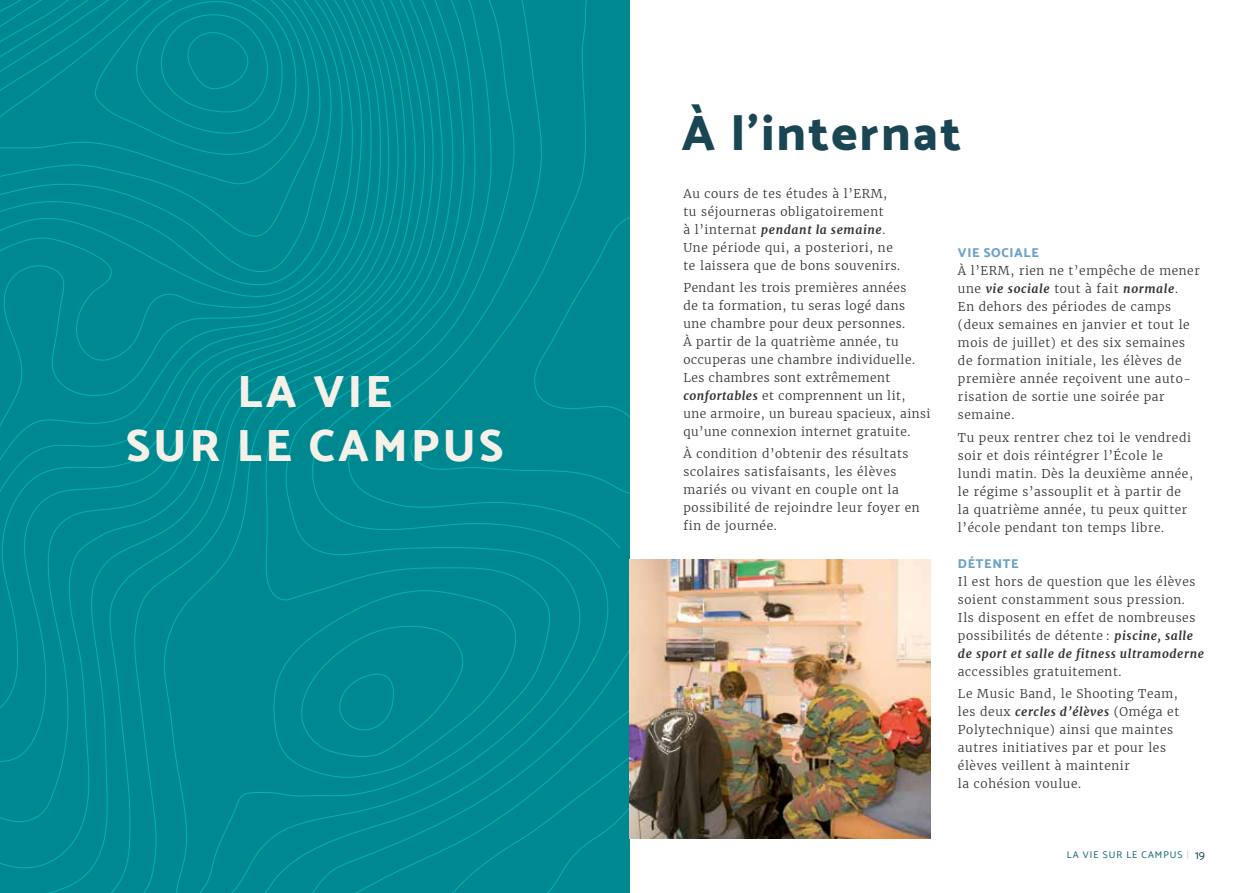
<style>
.page{position:relative;width:1259px;height:893px;background:#fff}
.page>*{position:absolute;margin:0;border:0;box-sizing:border-box;transform-origin:0 0}
.t1{font:800 49.5px "Catamaran";letter-spacing:.05em;color:#1a4653}
.t2{font:800 45px/54px "Catamaran";letter-spacing:.075em;color:#f5f1e9;text-align:center}
.t3{font:800 12.75px "Catamaran";letter-spacing:.05em;color:#6da2c7}
.t4{font:300 12px/18px "Merriweather";letter-spacing:.05em;color:#343531}
.t5{font:9.75px "Catamaran";letter-spacing:.1em;color:#005f6b}
.s1{font-weight:700;font-style:italic}
.s2{font-size:12px;color:#1a4653}
</style>
<div class="page">
<svg style="left:0;top:0;width:629px;height:893px;background:#008991"></svg>
<img style="left:629px;top:559px;width:301px;height:280px">
<p class="t2" style="left:126px;top:364px;width:379px">LA VIE<br>SUR LE CAMPUS</p>
<p class="t1" style="left:681px;top:104px;width:281px">À l’internat</p>
<p class="t4" style="left:683px;top:184px;width:218px">Au cours de tes études à l’ERM, tu séjourneras obligatoirement<br>à l’internat <span class="s1">pendant la semaine</span>.<br>Une période qui, a posteriori, ne te laissera que de bons souvenirs.</p>
<p class="t4" style="left:683px;top:279px;width:248px">Pendant les trois premières années<br>de ta formation, tu seras logé dans une chambre pour deux personnes.<br>À partir de la quatrième année, tu occuperas une chambre individuelle.<br>Les chambres sont extrêmement <span class="s1">confortables</span> et comprennent un lit, une armoire, un bureau spacieux, ainsi qu’une connexion internet gratuite.</p>
<p class="t4" style="left:683px;top:445px;width:238px">À condition d’obtenir des résultats scolaires satisfaisants, les élèves mariés ou vivant en couple ont la possibilité de rejoindre leur foyer en fin de journée.</p>
<p class="t3" style="left:958px;top:245px;width:82px">VIE SOCIALE</p>
<p class="t4" style="left:958px;top:262px;width:243px">À l’ERM, rien ne t’empêche de mener une <span class="s1">vie sociale</span> tout à fait <span class="s1">normale</span>.<br>En dehors des périodes de camps (deux semaines en janvier et tout le mois de juillet) et des six semaines de formation initiale, les élèves de première année reçoivent une auto&shy;risation de sortie une soirée par semaine.</p>
<p class="t4" style="left:958px;top:428px;width:236px">Tu peux rentrer chez toi le vendredi soir et dois réintégrer l’École le lundi matin. Dès la deuxième année, le régime s’assouplit et à partir de la quatrième année, tu peux quitter l’école pendant ton temps libre.</p>
<p class="t3" style="left:958px;top:556px;width:62px">DÉTENTE</p>
<p class="t4" style="left:958px;top:572px;width:247px">Il est hors de question que les élèves soient constamment sous pression.<br>Ils disposent en effet de nombreuses possibilités de détente : <span class="s1">piscine, salle de sport et salle de fitness ultramoderne </span>accessibles gratuitement.</p>
<p class="t4" style="left:958px;top:684px;width:223px">Le Music Band, le Shooting Team, les deux <span class="s1">cercles d’élèves</span> (Oméga et<br>Polytechnique) ainsi que maintes autres initiatives par et pour les élèves veillent à maintenir<br>la cohésion voulue.</p>
<p class="t5" style="left:1067px;top:849px;width:140px">LA VIE SUR LE CAMPUS <span class="s2">19</span></p>
</div>
